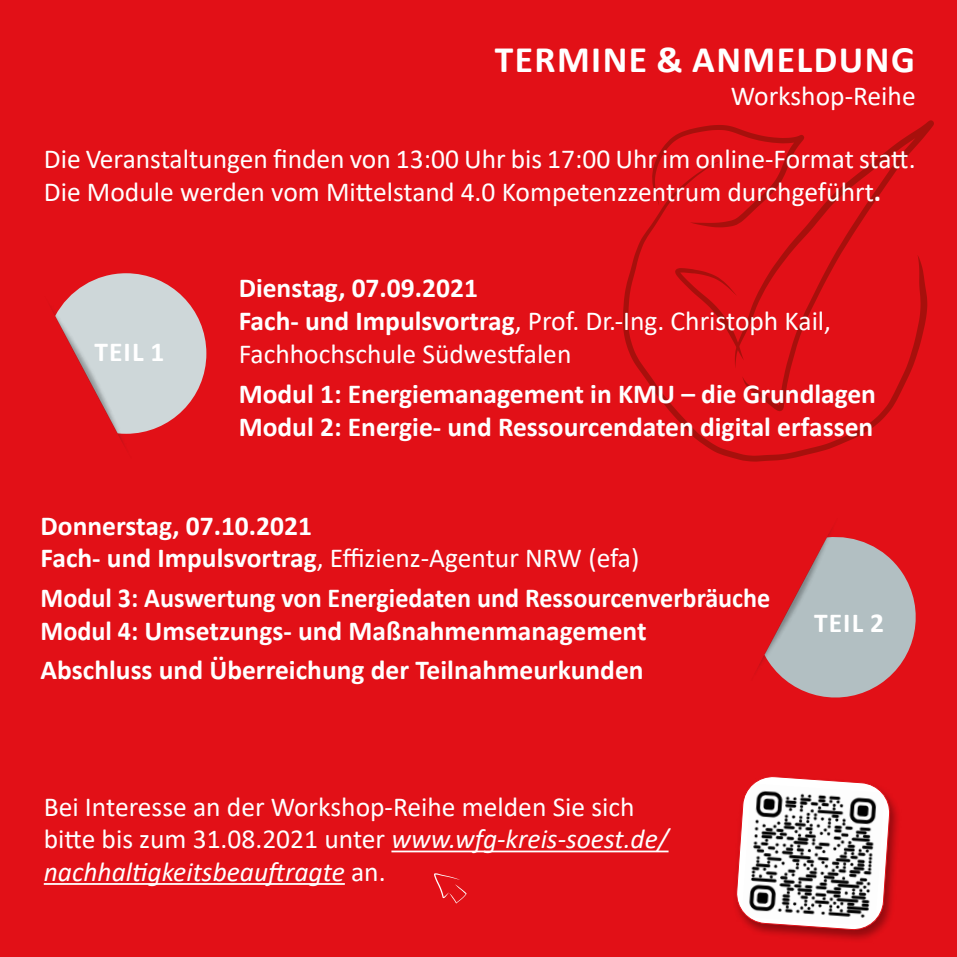
<style>
.page{position:relative;width:957px;height:957px;background:#e21017}
.page>*{position:absolute;margin:0;border:0;box-sizing:border-box;transform-origin:0 0}
.t1{font:700 37.5px "Calibri";letter-spacing:.04em;color:#fff}
.t2{font:27.5px/33px "Calibri";color:#fff}
.t3{font:700 27.5px/33px "Calibri";color:#fff}
.t4{font:700 27.5px/32.5px "Calibri";color:#fff;scale:.95 1}
.s1{font-weight:700}
.s2{font-weight:400}
.s3{font-style:italic}
</style>
<div class="page">
<svg style="left:623px;top:224px;width:267px;height:238px"></svg>
<svg style="left:652px;top:125px;width:83px;height:102px"></svg>
<svg style="left:675px;top:268px;width:60px;height:92px"></svg>
<svg style="left:735px;top:120px;width:199px;height:291px"></svg>
<svg style="left:80px;top:273px;width:126px;height:160px"></svg>
<img style="left:51px;top:288px;width:89px;height:160px">
<hr style="left:391px;top:850px;width:277px;height:2px;background:#fff">
<hr style="left:44px;top:883px;width:301px;height:2px;background:#fff">
<svg style="left:794px;top:538px;width:122px;height:160px"></svg>
<img style="left:756px;top:527px;width:91px;height:159px">
<div style="left:733px;top:775px;width:168px;height:168px;background:#000;opacity:.35"></div>
<svg style="left:735px;top:775px;width:156px;height:156px;background:#bfa1a2"></svg>
<svg style="left:434px;top:873px;width:32px;height:30px"></svg>
<h1 class="t1" style="left:495px;top:33px;width:422px">TERMINE &amp; ANMELDUNG</h1>
<p class="t2" style="left:731px;top:79px;width:186px">Workshop-Reihe</p>
<p class="t2" style="left:44px;top:142px;width:873px">Die Veranstaltungen finden von 13:00 Uhr bis 17:00 Uhr im online-Format statt.<br>Die Module werden vom Mittelstand 4.0 Kompetenzzentrum durchgeführt<span class="s1">.</span></p>
<p class="t3" style="left:94px;top:335px;width:71px">TEIL 1</p>
<p class="t2" style="left:239px;top:270px;width:594px"><span class="s1">Dienstag, 07.09.2021<br>Fach- und Impulsvortrag</span>, Prof. Dr.-Ing. Christoph Kail,<br>Fachhochschule Südwestfalen</p>
<p class="t3" style="left:239px;top:377px;width:639px">Modul 1: Energiemanagement in KMU – die Grundlagen<br>Modul 2: Energie- und Ressourcendaten digital erfassen</p>
<p class="t3" style="left:41px;top:509px;width:600px">Donnerstag, 07.10.2021<br>Fach- und Impulsvortrag<span class="s2">, Effizienz-Agentur NRW (efa)</span></p>
<p class="t4" style="left:41px;top:581px;width:770px">Modul 3: Auswertung von Energiedaten und Ressourcenverbräuche<br>Modul 4: Umsetzungs- und Maßnahmenmanagement</p>
<p class="t3" style="left:41px;top:653px;width:604px">Abschluss und Überreichung der Teilnahmeurkunden</p>
<p class="t3" style="left:814px;top:606px;width:71px">TEIL 2</p>
<p class="t2" style="left:44px;top:790px;width:626px">Bei Interesse an der Workshop-Reihe melden Sie sich bitte bis zum 31.08.2021 unter <span class="s3">www.wfg-kreis-soest.de/ nachhaltigkeitsbeauftragte</span> an.</p>
</div>
